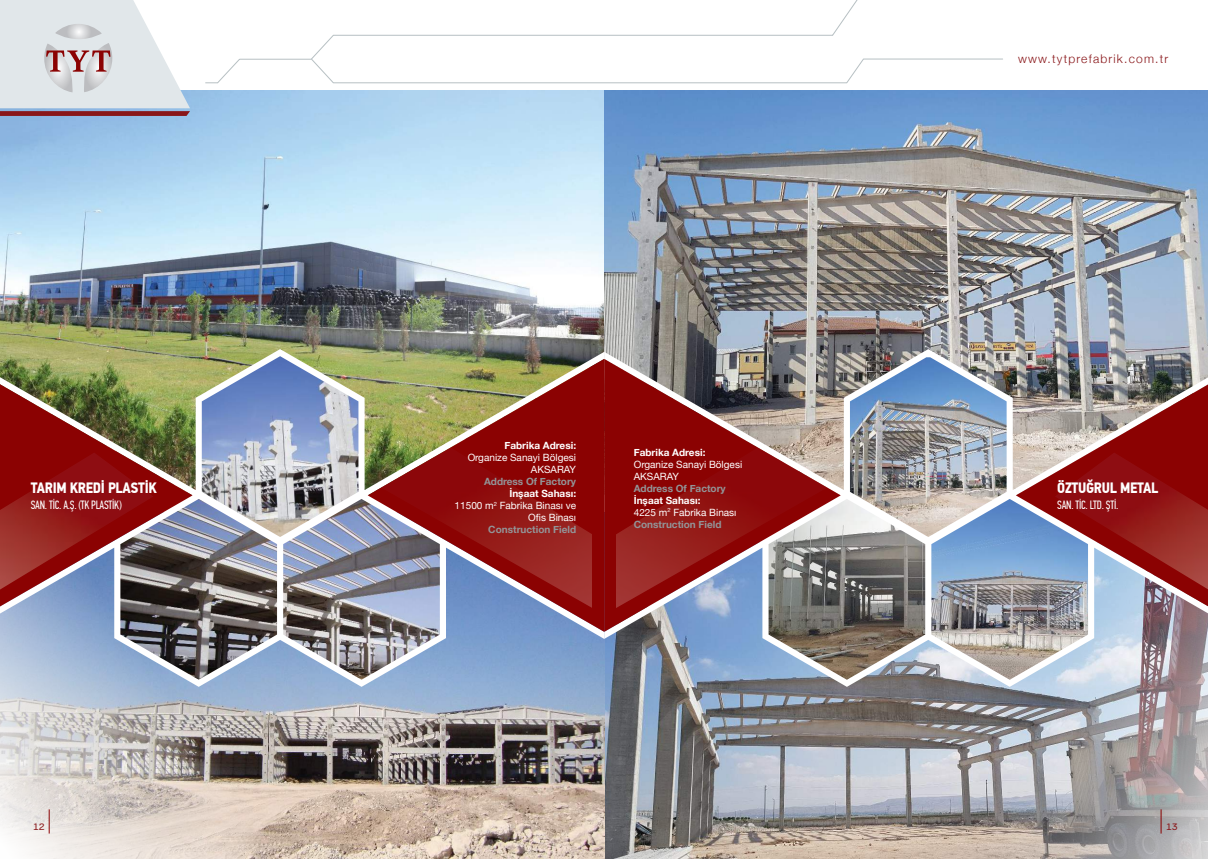
<style>
.page{position:relative;width:1208px;height:859px;background:#fff}
.page>*{position:absolute;margin:0;border:0;box-sizing:border-box;transform-origin:0 0}
.t1{font:700 15px "PF Din Text Cond Pro";letter-spacing:-.02em;color:#fff}
.t2{font:12px "PF Din Text Comp Pro";letter-spacing:-.02em;color:#fff}
.t3{font:300 12px "Helvetica Neue";letter-spacing:.1em;color:#891619}
.t4{font:10px/12px "Helvetica Neue";color:#fff;text-align:right}
.t5{font:700 10px "Helvetica Neue";color:#939598}
.t6{font:700 10px "Helvetica Neue";color:#fff}
.t7{font:10px "PF Encore Sans Pro";color:#891619}
.s1{font-weight:700}
.s2{font-weight:700;color:#939598}
</style>
<div class="page">
<img style="left:604px;top:687px;width:604px;height:172px">
<img style="left:0;top:687px;width:604px;height:172px">
<img style="left:0;top:90px;width:1208px;height:259px">
<svg style="left:0;top:349px;width:604px;height:338px;background:#98abae"></svg>
<img style="left:0;top:384px;width:193px;height:222px">
<img style="left:368px;top:359px;width:236px;height:273px">
<img style="left:202px;top:356px;width:156px;height:143px">
<img style="left:120px;top:499px;width:320px;height:181px">
<img style="left:381px;top:448px;width:210px;height:160px">
<img style="left:0;top:452px;width:153px;height:138px">
<img style="left:604px;top:349px;width:604px;height:338px">
<img style="left:1015px;top:384px;width:193px;height:222px">
<svg style="left:604px;top:359px;width:236px;height:273px;background:#8f5f60"></svg>
<img style="left:850px;top:357px;width:156px;height:180px">
<img style="left:931px;top:499px;width:157px;height:181px">
<img style="left:768px;top:499px;width:157px;height:181px">
<img style="left:617px;top:448px;width:210px;height:160px">
<img style="left:1055px;top:452px;width:153px;height:138px">
<svg style="left:311px;top:0;width:692px;height:83px"></svg>
<svg style="left:205px;top:59px;width:106px;height:24px"></svg>
<svg style="left:0;top:0;width:190px;height:116px;background:#dbd9dd"></svg>
<svg style="left:1160px;top:809px;width:1px;height:24px"></svg>
<svg style="left:49px;top:809px;width:1px;height:24px"></svg>
<h1 class="t1" style="left:31px;top:479px;width:127px">TARIM KREDİ PLASTİK</h1>
<p class="t2" style="left:31px;top:498px;width:92px">SAN. TİC. A.Ş. (TK PLASTİK)</p>
<p class="t6" style="left:504px;top:437px;width:73px">Fabrika Adresi:</p>
<p class="t4" style="left:468px;top:452px;width:110px">Organize Sanayi Bölgesi<br>AKSARAY</p>
<p class="t5" style="left:484px;top:473px;width:94px">Address Of Factory</p>
<p class="t4" style="left:454px;top:488px;width:123px"><span class="s1">İnşaat Sahası:<br></span>11500 m<sup>2</sup> Fabrika Binası ve<br>Ofis Binası</p>
<p class="t5" style="left:488px;top:521px;width:89px">Construction Field</p>
<p class="t6" style="left:634px;top:444px;width:73px">Fabrika Adresi:</p>
<p class="t4" style="left:634px;top:458px;width:110px;text-align:left">Organize Sanayi Bölgesi<br>AKSARAY</p>
<p class="t5" style="left:634px;top:480px;width:94px">Address Of Factory</p>
<p class="t4" style="left:634px;top:494px;width:104px;text-align:left"><span class="s1">İnşaat Sahası:<br></span>4225 m<sup>2</sup> Fabrika Binası<br><span class="s2">Construction Field</span></p>
<p class="t3" style="left:1018px;top:49px;width:152px">www.tytprefabrik.com.tr</p>
<h1 class="t1" style="left:1057px;top:479px;width:103px">ÖZTUĞRUL METAL</h1>
<p class="t2" style="left:1057px;top:498px;width:63px">SAN. TİC. LTD. ŞTİ.</p>
<p class="t7" style="left:33px;top:820px;width:13px">12</p>
<p class="t7" style="left:1166px;top:820px;width:13px">13</p>
</div>
